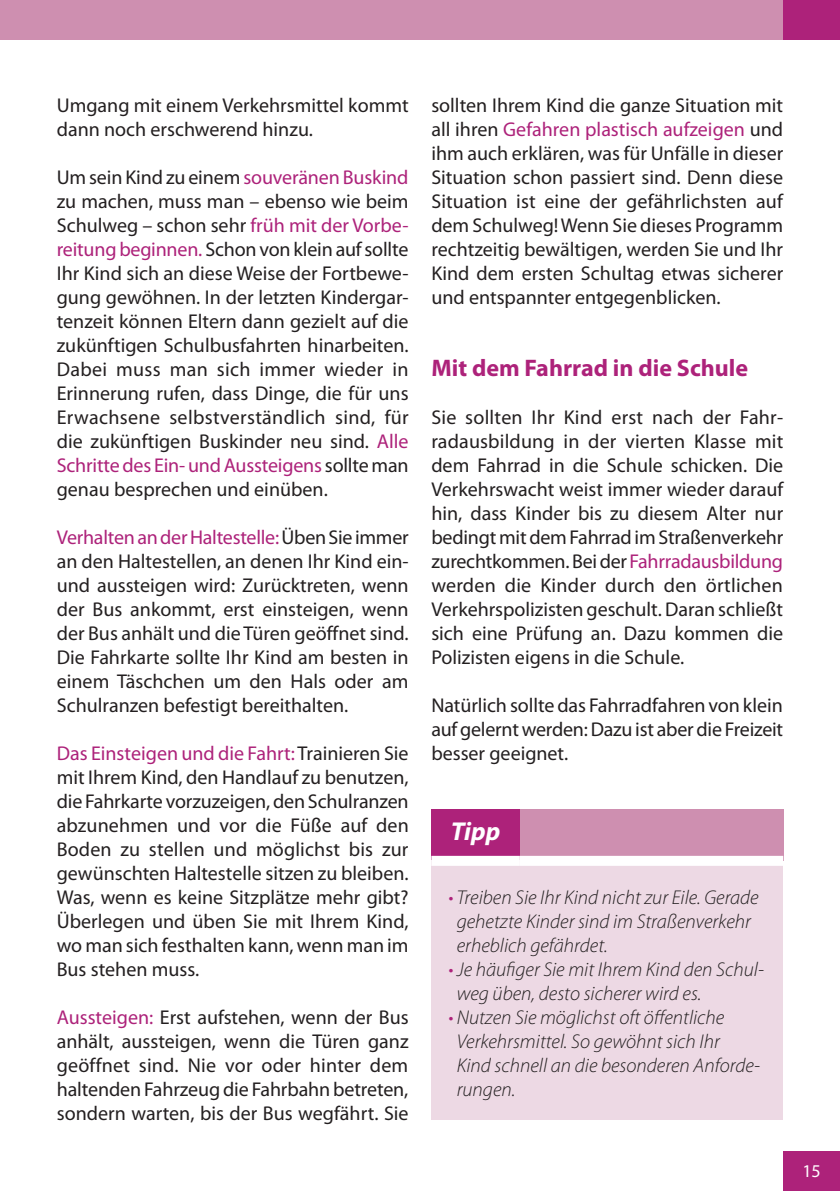
<style>
.page{position:relative;width:840px;height:1191px;background:#fff}
.page>*{position:absolute;margin:0;border:0;box-sizing:border-box;transform-origin:0 0}
.t1{font:italic 700 26px "Myriad Pro";color:#fff}
.t2{font:700 24px "Myriad Pro";color:#ad227a}
.t3{font:20px/24px "Myriad Pro";color:#231f20;text-align:justify}
.t4{font:italic 300 20px/24px "Myriad Pro";color:#231f20}
.t5{font:18px "Myriad Pro";color:#fff}
.s1{color:#ad227a}
</style>
<div class="page">
<div style="left:0;top:0;width:839px;height:40px;background:#ce8fb0"></div>
<div style="left:782px;top:1151px;width:57px;height:40px;background:#ad227a"></div>
<div style="left:782px;top:0;width:57px;height:40px;background:#ad227a"></div>
<div style="left:431px;top:809px;width:88px;height:52px;background:#ad227a"></div>
<div style="left:519px;top:809px;width:263px;height:52px;background:#ce8fb0"></div>
<div style="left:431px;top:861px;width:351px;height:259px;background:#edd9e4"></div>
<div style="left:431px;top:856px;width:88px;height:10px;background:#fff"></div>
<div style="left:519px;top:856px;width:263px;height:10px;background:#fff"></div>
<p class="t3" style="left:57px;top:93px;width:353px">Umgang mit einem Verkehrsmittel kommt dann noch erschwerend hinzu.</p>
<p class="t3" style="left:57px;top:165px;width:353px">Um sein Kind zu einem <span class="s1">souveränen Buskind </span>zu machen, muss man – ebenso wie beim Schulweg – schon sehr <span class="s1">früh mit der Vorbe&shy;reitung beginnen.</span> Schon von klein auf sollte Ihr Kind sich an diese Weise der Fortbewe&shy;gung gewöhnen. In der letzten Kindergar&shy;tenzeit können Eltern dann gezielt auf die zukünftigen Schulbusfahrten hinarbeiten.<br>Dabei muss man sich immer wieder in Erinnerung rufen, dass Dinge, die für uns Erwachsene selbstverständlich sind, für die zukünftigen Buskinder neu sind. <span class="s1">Alle Schritte des Ein- und Aussteigens</span> sollte man genau besprechen und einüben.</p>
<p class="t3" style="left:57px;top:525px;width:353px"><span class="s1">Verhalten an der Haltestelle:</span> Üben Sie immer an den Haltestellen, an denen Ihr Kind ein&shy;und aussteigen wird: Zurücktreten, wenn der Bus ankommt, erst einsteigen, wenn der Bus anhält und die Türen geöffnet sind.<br>Die Fahrkarte sollte Ihr Kind am besten in einem Täschchen um den Hals oder am Schulranzen befestigt bereithalten.</p>
<p class="t3" style="left:57px;top:741px;width:353px"><span class="s1">Das Einsteigen und die Fahrt:</span> Trainieren Sie mit Ihrem Kind, den Handlauf zu benutzen, die Fahrkarte vorzuzeigen, den Schulranzen abzunehmen und vor die Füße auf den Boden zu stellen und möglichst bis zur gewünschten Haltestelle sitzen zu bleiben.<br>Was, wenn es keine Sitzplätze mehr gibt?<br>Überlegen und üben Sie mit Ihrem Kind, wo man sich festhalten kann, wenn man im Bus stehen muss.</p>
<p class="t3" style="left:57px;top:1005px;width:353px"><span class="s1">Aussteigen:</span> Erst aufstehen, wenn der Bus anhält, aussteigen, wenn die Türen ganz geöffnet sind. Nie vor oder hinter dem haltenden Fahrzeug die Fahrbahn betreten, sondern warten, bis der Bus wegfährt. Sie</p>
<p class="t3" style="left:431px;top:93px;width:353px">sollten Ihrem Kind die ganze Situation mit all ihren <span class="s1">Gefahren plastisch aufzeigen</span> und ihm auch erklären, was für Unfälle in dieser Situation schon passiert sind. Denn diese Situation ist eine der gefährlichsten auf dem Schulweg! Wenn Sie dieses Programm rechtzeitig bewältigen, werden Sie und Ihr Kind dem ersten Schultag etwas sicherer und entspannter entgegenblicken.</p>
<p class="t2" style="left:431px;top:352px;width:318px">Mit dem Fahrrad in die Schule</p>
<p class="t3" style="left:431px;top:405px;width:353px">Sie sollten Ihr Kind erst nach der Fahr&shy;radausbildung in der vierten Klasse mit dem Fahrrad in die Schule schicken. Die Verkehrswacht weist immer wieder darauf hin, dass Kinder bis zu diesem Alter nur bedingt mit dem Fahrrad im Straßenverkehr zurechtkommen. Bei der <span class="s1">Fahrradausbildung </span>werden die Kinder durch den örtlichen Verkehrspolizisten geschult. Daran schließt sich eine Prüfung an. Dazu kommen die Polizisten eigens in die Schule.</p>
<p class="t3" style="left:431px;top:693px;width:353px">Natürlich sollte das Fahrradfahren von klein auf gelernt werden: Dazu ist aber die Freizeit besser geeignet.</p>
<h1 class="t1" style="left:450px;top:814px;width:51px">Tipp</h1>
<p class="t4" style="left:456px;top:885px;width:303px;text-indent:-8px"><span class="s1">•</span> Treiben Sie Ihr Kind nicht zur Eile. Gerade gehetzte Kinder sind im Straßenverkehr erheblich gefährdet.</p>
<p class="t4" style="left:456px;top:957px;width:308px;text-indent:-8px"><span class="s1">•</span> Je häufiger Sie mit Ihrem Kind den Schul&shy;weg üben, desto sicherer wird es.</p>
<p class="t4" style="left:456px;top:1005px;width:305px;text-indent:-8px"><span class="s1">•</span> Nutzen Sie möglichst oft öffentliche<br>Verkehrsmittel. So ge- wöhnt sich Ihr<br>Kind schnell an die besonderen Anforde&shy;rungen.</p>
<p class="t5" style="left:801px;top:1161px;width:20px">15</p>
</div>
